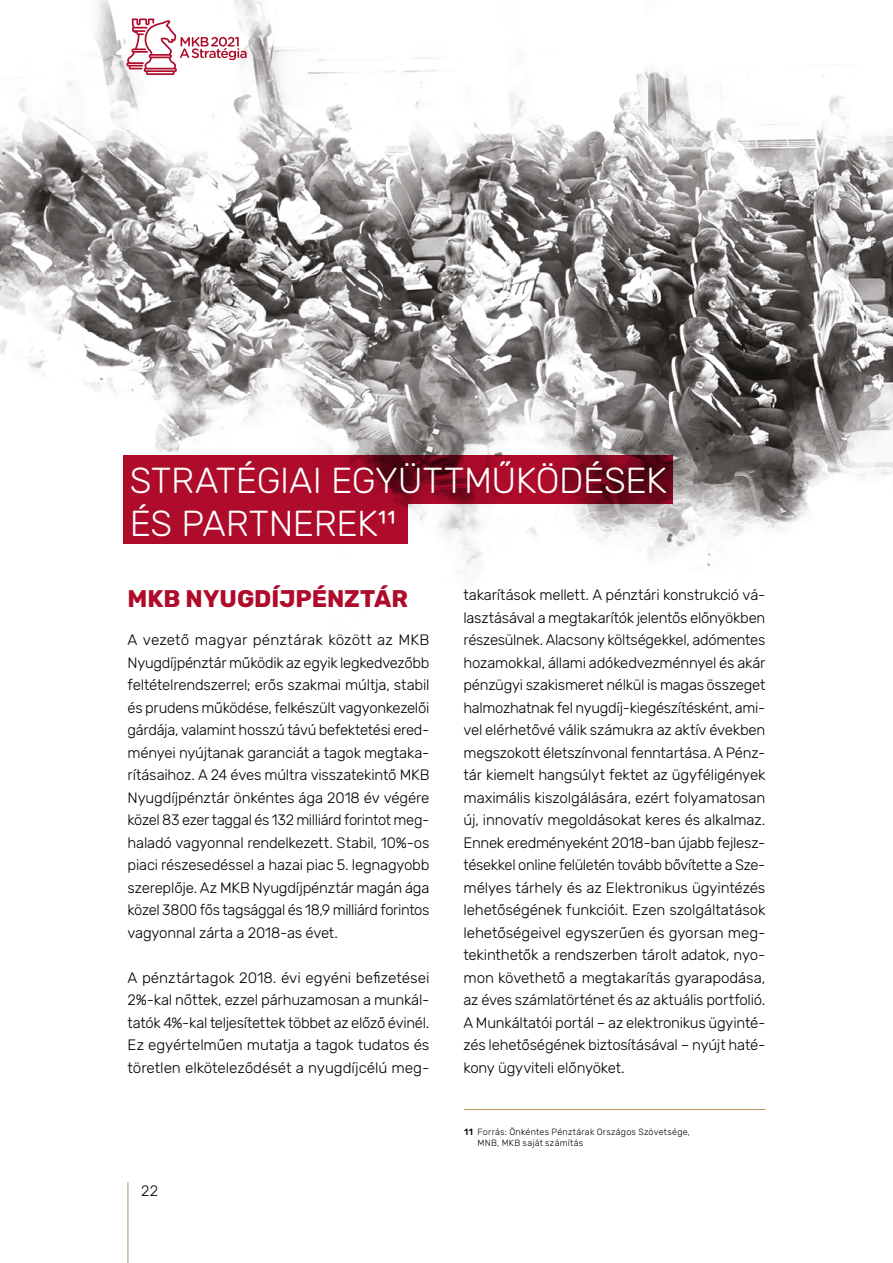
<style>
.page{position:relative;width:893px;height:1263px;background:#fff}
.page>*{position:absolute;margin:0;border:0;box-sizing:border-box;transform-origin:0 0}
.t1{font:300 36px/43.2px "Rubik";letter-spacing:-.01em;color:#fff}
.t2{font:700 24px "Rubik";color:#af0b2b}
.t3{font:300 15px/22.5px "Rubik";letter-spacing:-.015em;color:#000;text-align:justify}
.t4{font:300 9px/10.8px "Rubik";letter-spacing:.025em;color:#000}
.s1{font-weight:500}
</style>
<div class="page">
<hr style="left:128px;top:1182px;width:1px;height:81px;background:#b49360">
<img style="left:0;top:0;width:893px;height:567px">
<svg style="left:126px;top:18px;width:121px;height:57px"></svg>
<hr style="left:464px;top:1109px;width:301px;height:1px;background:#b49360">
<svg style="left:123px;top:455px;width:549px;height:48px;background:#940924"></svg>
<div style="left:123px;top:497px;width:284px;height:47px;background:#af0b2b"></div>
<h1 class="t1" style="left:130px;top:460px;width:539px">STRATÉGIAI EGYÜTTMŰKÖDÉSEK<br>ÉS PARTNEREK11</h1>
<h2 class="t2" style="left:128px;top:584px;width:282px">MKB NYUGDÍJPÉNZTÁR</h2>
<p class="t3" style="left:128px;top:629px;width:303px">A vezető magyar pénztárak között az MKB Nyugdíjpénztár működik az egyik legkedvezőbb feltételrendszerrel; erős szakmai múltja, stabil és prudens működése, felkészült vagyonkezelői gárdája, valamint hosszú távú befektetési ered&shy;ményei nyújtanak garanciát a tagok megtaka&shy;rításaihoz. A 24 éves múltra visszatekintő MKB Nyugdíjpénztár önkéntes ága 2018 év végére közel 83 ezer taggal és 132 milliárd forintot meg&shy;haladó vagyonnal rendelkezett. Stabil, 10%-os piaci részesedéssel a hazai piac 5. legnagyobb szereplője. Az MKB Nyugdíjpénztár magán ága közel 3800 fős tagsággal és 18,9 milliárd forintos vagyonnal zárta a 2018-as évet.</p>
<p class="t3" style="left:128px;top:967px;width:303px">A pénztártagok 2018. évi egyéni befizetései 2%-kal nőttek, ezzel párhuzamosan a munkál&shy;tatók 4%-kal teljesítettek többet az előző évinél.<br>Ez egyértelműen mutatja a tagok tudatos és töretlen elköteleződését a nyugdíjcélú meg-</p>
<p class="t3" style="left:141px;top:1180px;width:19px">22</p>
<p class="t3" style="left:463px;top:584px;width:303px">takarítások mellett. A pénztári konstrukció vá&shy;lasztásával a megtakarítók jelentős előnyökben részesülnek. Alacsony költségekkel, adómentes hozamokkal, állami adókedvezménnyel és akár pénzügyi szakismeret nélkül is magas összeget halmozhatnak fel nyugdíj-kiegészítésként, ami&shy;vel elérhetővé válik számukra az aktív években megszokott életszínvonal fenntartása. A Pénz&shy;tár kiemelt hangsúlyt fektet az ügyféligények maximális kiszolgálására, ezért folyamatosan új, innovatív megoldásokat keres és alkalmaz.<br>Ennek eredményeként 2018-ban újabb fejlesz&shy;tésekkel online felületén tovább bővítette a Sze&shy;mélyes tárhely és az Elektronikus ügyintézés lehetőségének funkcióit. Ezen szolgáltatások lehetőségeivel egyszerűen és gyorsan meg&shy;tekinthetők a rendszerben tárolt adatok, nyo&shy;mon követhető a megtakarítás gyarapodása, az éves számlatörténet és az aktuális portfolió.<br>A Munkáltatói portál – az elektronikus ügyinté&shy;zés lehetőségének biztosításával – nyújt haté&shy;kony ügyviteli előnyöket.</p>
<p class="t4" style="left:478px;top:1127px;width:214px;text-indent:-13px"><span class="s1">11</span> Forrás: Önkéntes Pénztárak Országos Szövetsége,<br>MNB, MKB saját számítás</p>
</div>
